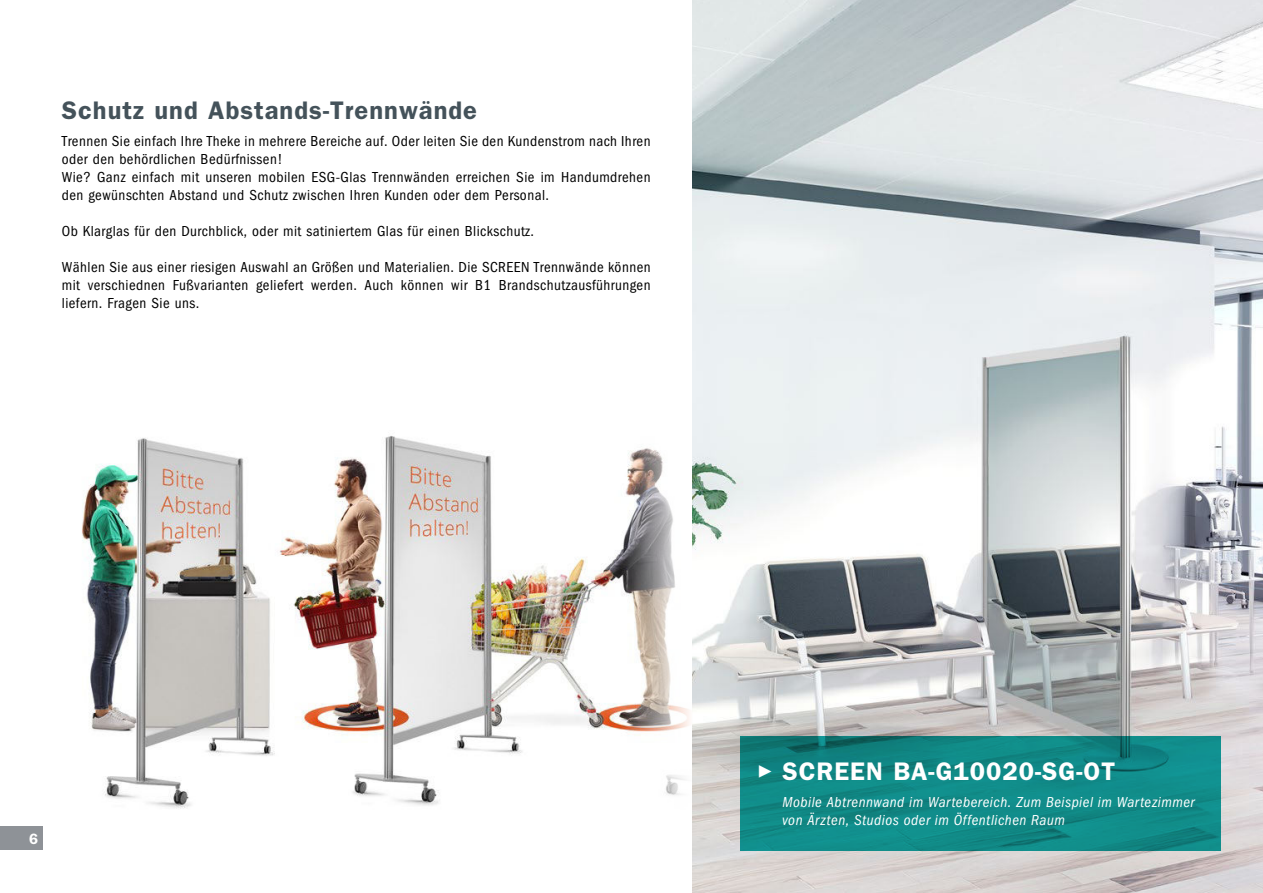
<style>
.page{position:relative;width:1263px;height:893px;background:#fff}
.page>*{position:absolute;margin:0;border:0;box-sizing:border-box;transform-origin:0 0}
.t1{font:600 25.5px "Franklin Gothic LT";letter-spacing:.04em;color:#44525a}
.t2{font:600 25.5px "Franklin Gothic LT";letter-spacing:.04em;color:#fff}
.t3{font:condensed 15px/18px "Franklin Gothic LT";letter-spacing:.03em;color:#000}
.t4{font:italic condensed 15px/18px "Franklin Gothic LT";letter-spacing:.035em;color:#fff}
.t5{font:600 15px "Franklin Gothic LT";color:#fff}
</style>
<div class="page">
<img style="left:692px;top:0;width:571px;height:893px">
<img style="left:82px;top:436px;width:608px;height:373px">
<svg style="left:740px;top:736px;width:480px;height:114px;background:#108885"></svg>
<div style="left:0;top:826px;width:43px;height:24px;background:#8e9297"></div>
<h1 class="t1" style="left:62px;top:97px;width:417px">Schutz und Abstands-trennwände</h1>
<p class="t3" style="left:62px;top:133px;width:590px">Trennen Sie einfach Ihre Theke in mehrere Bereiche auf. Oder leiten Sie den Kundenstrom nach Ihren oder den behördlichen Bedürfnissen!<br>Wie? Ganz einfach mit unseren mobilen ESG-Glas Trennwänden erreichen Sie im Handumdrehen den gewünschten Abstand und Schutz zwischen Ihren Kunden oder dem Personal.</p>
<p class="t3" style="left:62px;top:223px;width:474px">Ob Klarglas für den Durchblick, oder mit satiniertem Glas für einen Blickschutz.</p>
<p class="t3" style="left:62px;top:259px;width:590px;text-align:justify">Wählen Sie aus einer riesigen Auswahl an Größen und Materialien. Die ScREEn Trennwände können mit verschiednen Fußvarianten geliefert werden. Auch können wir B1 Brandschutzausführungen liefern. Fragen Sie uns.</p>
<p class="t5" style="left:29px;top:831px;width:10px">6</p>
<h1 class="t2" style="left:757px;top:758px;width:360px">✓ SCreen BA-G10020-SG-ot</h1>
<p class="t4" style="left:782px;top:793px;width:414px">Mobile Abtrennwand im Wartebereich. Zum Beispiel im Wartezimmer von Ärzten, Studios oder im Öffentlichen Raum</p>
</div>
